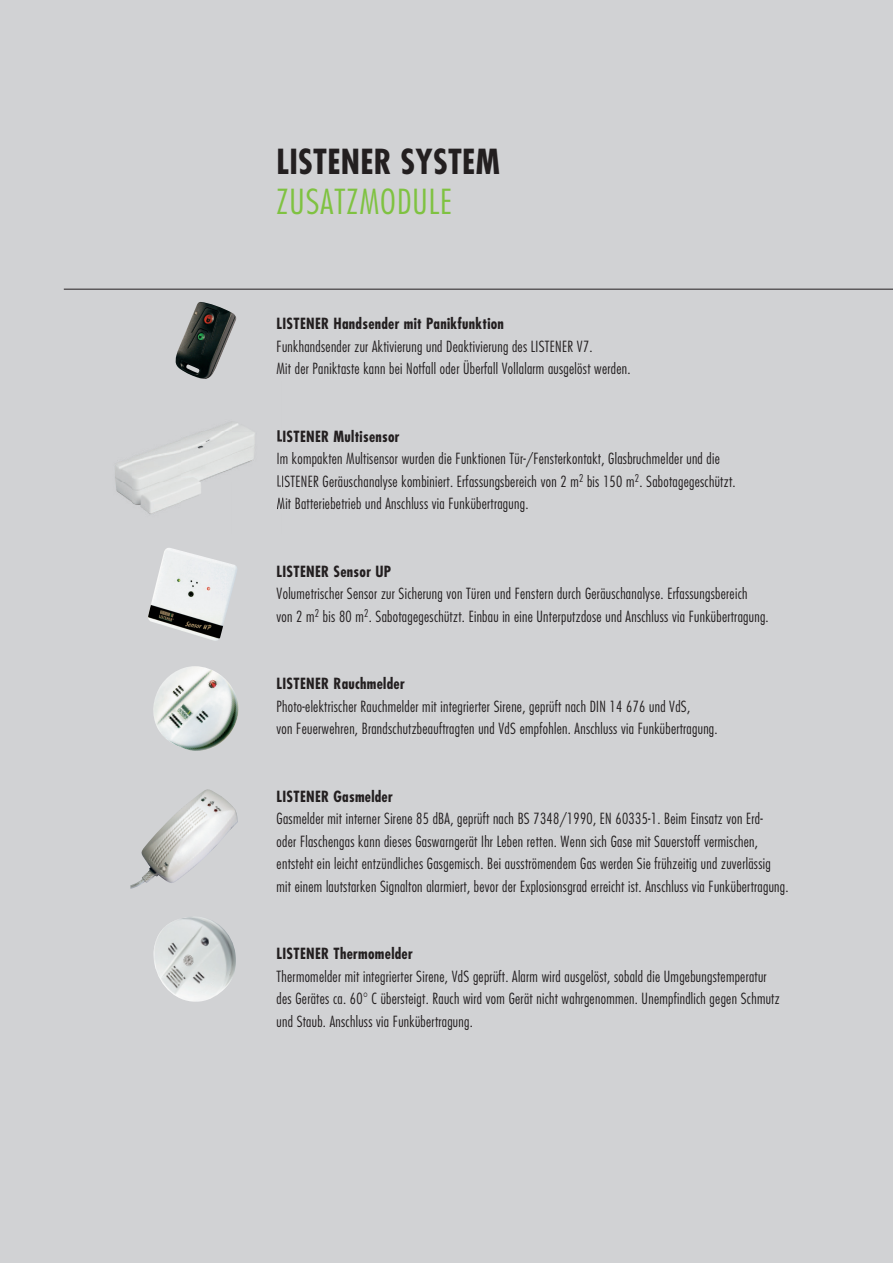
<style>
.page{position:relative;width:893px;height:1263px;background:#d1d2d4}
.page>*{position:absolute;margin:0;border:0;box-sizing:border-box;transform-origin:0 0}
.t1{font:700 condensed 33.6px "Futura";letter-spacing:.01em;color:#231f20}
.t2{font:300 condensed 33.6px "Futura";letter-spacing:.03em;color:#7fc241;scale:1.05 1}
.t3{font:300 condensed 15px/22.5px "Futura";letter-spacing:.02em;color:#231f20}
.t4{font:700 condensed 15px "Futura";letter-spacing:.02em;color:#231f20}
</style>
<div class="page">
<hr style="left:64px;top:289px;width:829px;height:1px;background:#231f20">
<img style="left:148px;top:548px;width:89px;height:93px">
<img style="left:153px;top:666px;width:86px;height:85px">
<img style="left:175px;top:302px;width:62px;height:77px">
<img style="left:130px;top:789px;width:108px;height:100px">
<img style="left:153px;top:917px;width:83px;height:85px">
<img style="left:115px;top:423px;width:140px;height:91px">
<svg style="left:277px;top:430px;width:5px;height:12px"></svg>
<img style="left:277px;top:452px;width:5px;height:12px">
<img style="left:277px;top:475px;width:4px;height:12px">
<img style="left:277px;top:497px;width:5px;height:12px">
<h1 class="t1" style="left:277px;top:140px;width:225px">LISTENER SYSTEM</h1>
<h1 class="t2" style="left:277px;top:182px;width:169px">ZUSATZMODULE</h1>
<p class="t4" style="left:277px;top:314px;width:229px">LISTENER Handsender mit Panikfunktion</p>
<p class="t3" style="left:277px;top:335px;width:356px">Funkhandsender zur Aktivierung und Deaktivierung des LISTENER V7.<br>Mit der Paniktaste kann bei Notfall oder Überfall Vollalarm ausgelöst werden.</p>
<p class="t4" style="left:277px;top:427px;width:125px">LISTENER Multisensor</p>
<p class="t3" style="left:277px;top:447px;width:460px">Im kompakten Multisensor wurden die Funktionen Tür-/Fensterkontakt, Glasbruchmelder und die<br>LISTENER Geräuschanalyse kombiniert. Erfassungsbereich von 2 m<sup>2</sup> bis 150 m<sup>2</sup>. Sabotagegeschützt.<br>Mit Batteriebetrieb und Anschluss via Funkübertragung.</p>
<p class="t4" style="left:277px;top:562px;width:116px">LISTENER Sensor UP</p>
<p class="t3" style="left:277px;top:582px;width:494px">Volumetrischer Sensor zur Sicherung von Türen und Fenstern durch Geräuschanalyse. Erfassungsbereich<br>von 2 m<sup>2</sup> bis 80 m<sup>2</sup>. Sabotagegeschützt. Einbau in eine Unterputzdose und Anschluss via Funkübertragung.</p>
<p class="t4" style="left:277px;top:674px;width:130px">LISTENER Rauchmelder</p>
<p class="t3" style="left:277px;top:695px;width:443px">Photo-elektrischer Rauchmelder mit integrierter Sirene, geprüft nach DIN 14 676 und VdS,<br>von Feuerwehren, Brandschutzbeauftragten und VdS empfohlen. Anschluss via Funkübertragung.</p>
<p class="t4" style="left:277px;top:787px;width:118px">LISTENER Gasmelder</p>
<p class="t3" style="left:277px;top:807px;width:513px">Gasmelder mit interner Sirene 85 dBA, geprüft nach BS 7348/1990, EN 60335-1. Beim Einsatz von Erd-<br>oder Flaschengas kann dieses Gaswarngerät Ihr Leben retten. Wenn sich Gase mit Sauerstoff vermischen, entsteht ein leicht entzündliches Gasgemisch. Bei ausströmendem Gas werden Sie frühzeitig und zuverlässig mit einem lautstarken Signalton alarmiert, bevor der Explosionsgrad erreicht ist. Anschluss via Funkübertragung.</p>
<p class="t4" style="left:277px;top:944px;width:138px">LISTENER Thermomelder</p>
<p class="t3" style="left:277px;top:965px;width:505px">Thermomelder mit integrierter Sirene, VdS geprüft. Alarm wird ausgelöst, sobald die Umgebungstemperatur des Gerätes ca. 60° C übersteigt. Rauch wird vom Gerät nicht wahrgenommen. Unempfindlich gegen Schmutz und Staub. Anschluss via Funkübertragung.</p>
</div>
